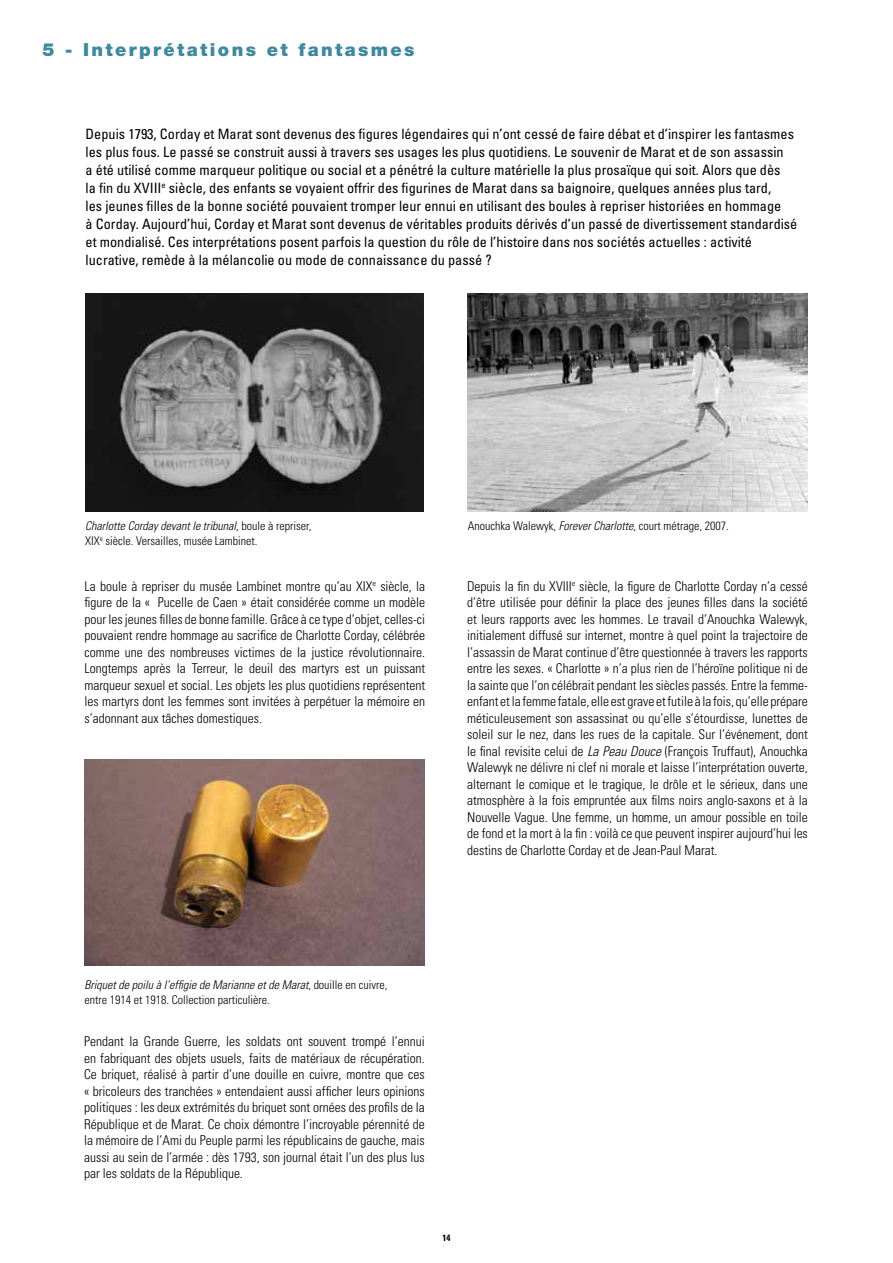
<style>
.page{position:relative;width:893px;height:1263px;background:#fff}
.page>*{position:absolute;margin:0;border:0;box-sizing:border-box;transform-origin:0 0}
.t1{font:900 18px "Helvetica Neue";letter-spacing:.13em;color:#3c89a0}
.t2{font:condensed 14.25px/18px "Univers";color:#000}
.t3{font:300 condensed 13.5px/16.5px "Univers";color:#000;text-align:justify}
.t4{font:300 condensed 12px/15px "Univers";color:#000}
.t5{font:700 condensed 9px "Univers";color:#000}
.s1{font-style:italic}
</style>
<div class="page">
<img style="left:86px;top:293px;width:337px;height:218px">
<img style="left:85px;top:760px;width:340px;height:205px">
<img style="left:467px;top:293px;width:341px;height:218px">
<h1 class="t1" style="left:43px;top:39px;width:373px">5 - Interprétations et fantasmes</h1>
<p class="t2" style="left:86px;top:125px;width:713px">Depuis 1793, Corday et Marat sont devenus des figures légendaires qui n’ont cessé de faire débat et d’inspirer les fantasmes les plus fous. Le passé se construit aussi à travers ses usages les plus quotidiens. Le souvenir de Marat et de son assassin<br>a été utilisé comme marqueur politique ou social et a pénétré la culture matérielle la plus prosaïque qui soit. Alors que dès<br>la fin du XVIII<sup>e</sup> siècle, des enfants se voyaient offrir des figurines de Marat dans sa baignoire, quelques années plus tard,<br>les jeunes filles de la bonne société pouvaient tromper leur ennui en utilisant des boules à repriser historiées en hommage<br>à Corday. Aujourd’hui, Corday et Marat sont devenus de véritables produits dérivés d’un passé de divertissement standardisé et mondialisé. Ces interprétations posent parfois la question du rôle de l’histoire dans nos sociétés actuelles : activité lucrative, remède à la mélancolie ou mode de connaissance du passé ?</p>
<p class="t4" style="left:85px;top:518px;width:228px"><span class="s1">Charlotte Corday devant le tribunal</span>, boule à repriser,<br>XIX<sup>e</sup> siècle. Versailles, musée Lambinet.</p>
<p class="t3" style="left:84px;top:578px;width:342px">La boule à repriser du musée Lambinet montre qu’au XIX<sup>e</sup> siècle, la figure de la « Pucelle de Caen » était considérée comme un modèle pour les jeunes filles de bonne famille. Grâce à ce type d’objet, celles-ci pouvaient rendre hommage au sacrifice de Charlotte Corday, célébrée comme une des nombreuses victimes de la justice révolutionnaire.<br>Longtemps après la Terreur, le deuil des martyrs est un puissant marqueur sexuel et social. Les objets les plus quotidiens représentent les martyrs dont les femmes sont invitées à perpétuer la mémoire en s’adonnant aux tâches domestiques.</p>
<p class="t4" style="left:468px;top:518px;width:263px">Anouchka Walewyk, <span class="s1">Forever Charlotte</span>, court métrage, 2007.</p>
<p class="t3" style="left:467px;top:578px;width:342px">Depuis la fin du XVIII<sup>e</sup> siècle, la figure de Charlotte Corday n’a cessé d’être utilisée pour définir la place des jeunes filles dans la société et leurs rapports avec les hommes. Le travail d’Anouchka Walewyk, initialement diffusé sur internet, montre à quel point la trajectoire de l’assassin de Marat continue d’être questionnée à travers les rapports entre les sexes. « Charlotte » n’a plus rien de l’héroïne politique ni de la sainte que l’on célébrait pendant les siècles passés. Entre la femme&shy;enfant et la femme fatale, elle est grave et futile à la fois, qu’elle prépare méticuleusement son assassinat ou qu’elle s’étourdisse, lunettes de soleil sur le nez, dans les rues de la capitale. Sur l’événement, dont le final revisite celui de <span class="s1">La Peau Douce</span> (François Truffaut), Anouchka Walewyk ne délivre ni clef ni morale et laisse l’interprétation ouverte, alternant le comique et le tragique, le drôle et le sérieux, dans une atmosphère à la fois empruntée aux films noirs anglo-saxons et à la Nouvelle Vague. Une femme, un homme, un amour possible en toile de fond et la mort à la fin : voilà ce que peuvent inspirer aujourd’hui les destins de Charlotte Corday et de Jean-Paul Marat.</p>
<p class="t4" style="left:84px;top:977px;width:305px"><span class="s1">Briquet de poilu à l’effigie de Marianne et de Marat</span>, douille en cuivre, entre 1914 et 1918. Collection particulière.</p>
<p class="t3" style="left:84px;top:1033px;width:342px">Pendant la Grande Guerre, les soldats ont souvent trompé l’ennui en fabriquant des objets usuels, faits de matériaux de récupération.<br>Ce briquet, réalisé à partir d’une douille en cuivre, montre que ces « bricoleurs des tranchées » entendaient aussi afficher leurs opinions politiques : les deux extrémités du briquet sont ornées des profils de la République et de Marat. Ce choix démontre l’incroyable pérennité de la mémoire de l’Ami du Peuple parmi les républicains de gauche, mais aussi au sein de l’armée : dès 1793, son journal était l’un des plus lus par les soldats de la République.</p>
<p class="t5" style="left:442px;top:1232px;width:9px">14</p>
</div>
